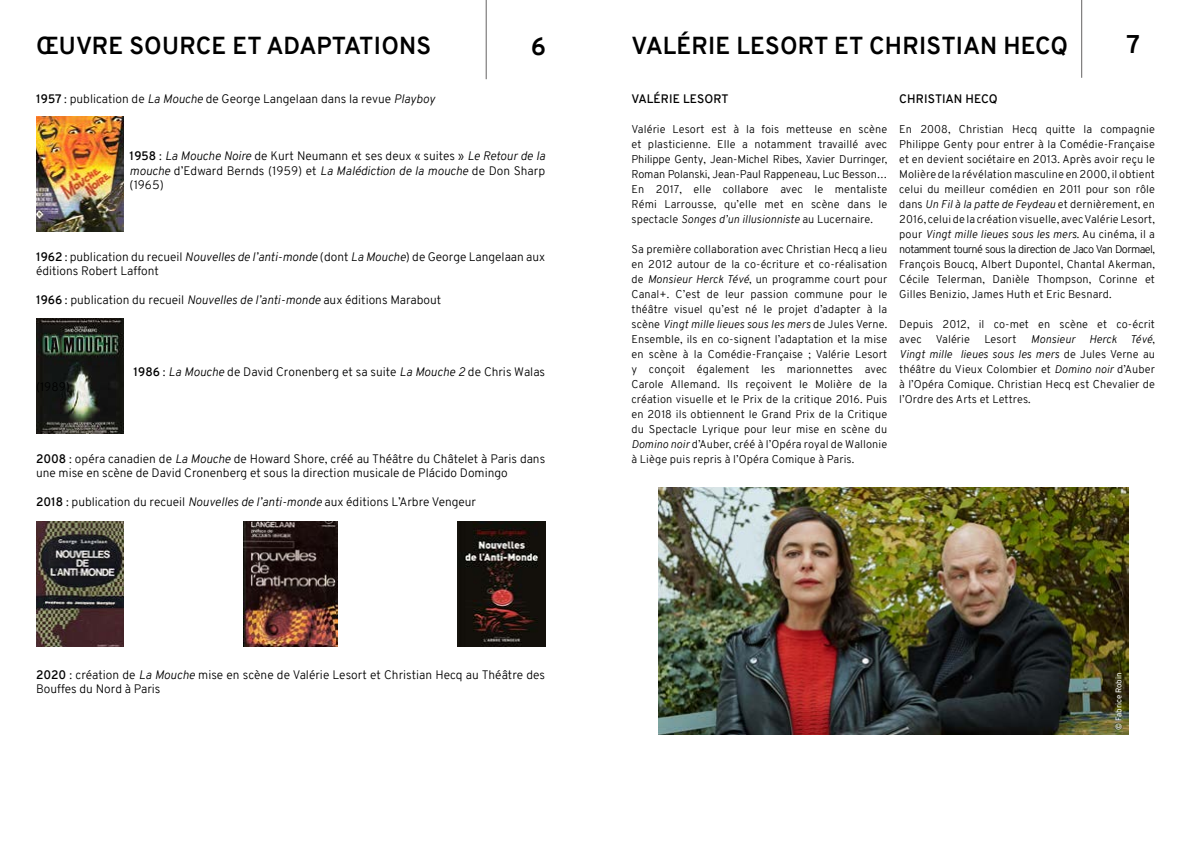
<style>
.page{position:relative;width:1191px;height:842px;background:#fff}
.page>*{position:absolute;margin:0;border:0;box-sizing:border-box;transform-origin:0 0}
.t1{font:700 25px "Overpass";color:#000}
.t2{font:700 24px "Overpass";letter-spacing:.01em;color:#000}
.t3{font:300 12px/14.4px "Overpass";color:#000}
.t4{font:600 12px "Overpass";letter-spacing:.01em;color:#000}
.t5{font:300 11px/15px "Overpass";letter-spacing:.01em;color:#000;text-align:justify}
.t6{font:italic 300 11px "Overpass";letter-spacing:.01em;color:#000}
.t7{font:8px "Overpass";color:#fff}
.s1{font-style:italic}
.s2{font-weight:600}
</style>
<div class="page">
<hr style="left:486px;top:0;width:1px;height:79px;background:#646363">
<hr style="left:1081px;top:0;width:1px;height:78px;background:#646363">
<img style="left:658px;top:488px;width:470px;height:246px">
<img style="left:36px;top:319px;width:88px;height:115px">
<img style="left:244px;top:522px;width:93px;height:125px">
<img style="left:457px;top:522px;width:88px;height:125px">
<img style="left:36px;top:522px;width:88px;height:125px">
<img style="left:36px;top:117px;width:88px;height:115px">
<h2 class="t2" style="left:36px;top:29px;width:396px">ŒUVRE SOURCE ET ADAPTATIONS</h2>
<h1 class="t1" style="left:531px;top:28px;width:17px">6</h1>
<h2 class="t2" style="left:631px;top:29px;width:438px">VALÉRIE LESORT ET CHRISTIAN HECQ</h2>
<h1 class="t1" style="left:1126px;top:27px;width:15px">7</h1>
<p class="t4" style="left:631px;top:90px;width:99px">VALÉRIE LESORT</p>
<p class="t5" style="left:631px;top:121px;width:257px">Valérie Lesort est à la fois metteuse en scène et plasticienne. Elle a notamment travaillé avec Philippe Genty, Jean-Michel Ribes, Xavier Durringer, Roman Polanski, Jean-Paul Rappeneau, Luc Besson… En 2017, elle collabore avec le mentaliste Rémi Larrousse, qu’elle met en scène dans le spectacle <span class="s1">Songes d’un illusionniste</span> au Lucernaire.</p>
<p class="t5" style="left:631px;top:241px;width:257px">Sa première collaboration avec Christian Hecq a lieu en 2012 autour de la co-écriture et co-réalisation de <span class="s1">Monsieur Herck Tévé</span>, un programme court pour Canal+. C’est de leur passion commune pour le théâtre visuel qu’est né le projet d’adapter à la scène <span class="s1">Vingt mille lieues sous les mers</span> de Jules Verne.<br>Ensemble, ils en co-signent l’adaptation et la mise en scène à la Comédie-Française ; Valérie Lesort y conçoit également les marionnettes avec Carole Allemand. Ils reçoivent le Molière de la création visuelle et le Prix de la critique 2016. Puis en 2018 ils obtiennent le Grand Prix de la Critique du Spectacle Lyrique pour leur mise en scène du <span class="s1">Domino noir</span> d’Auber, créé à l’Opéra royal de Wallonie à Liège puis repris à l’Opéra Comique à Paris.</p>
<p class="t3" style="left:36px;top:91px;width:400px"><span class="s2">1957</span> : publication de <span class="s1">La Mouche</span> de George Langelaan dans la revue <span class="s1">Playboy</span></p>
<p class="t4" style="left:899px;top:90px;width:100px">CHRISTIAN HECQ</p>
<p class="t5" style="left:899px;top:121px;width:257px">En 2008, Christian Hecq quitte la compagnie Philippe Genty pour entrer à la Comédie-Française et en devient sociétaire en 2013. Après avoir reçu le Molière de la révélation masculine en 2000, il obtient celui du meilleur comédien en 2011 pour son rôle dans <span class="s1">Un Fil à la patte de Feydeau</span> et dernièrement, en 2016, celui de la création visuelle, avec Valérie Lesort, pour <span class="s1">Vingt mille lieues sous les mers</span>. Au cinéma, il a notamment tourné sous la direction de Jaco Van Dormael, François Boucq, Albert Dupontel, Chantal Akerman, Cécile Telerman, Danièle Thompson, Corinne et Gilles Benizio, James Huth et Eric Besnard.</p>
<p class="t5" style="left:899px;top:316px;width:257px">Depuis 2012, il co-met en scène et co-écrit avec</p>
<p class="t3" style="left:130px;top:149px;width:417px;text-align:justify"><span class="s2">1958</span> : <span class="s1">La Mouche Noire</span> de Kurt Neumann et ses deux « suites » <span class="s1">Le Retour de la mouche</span> d’Edward Bernds (1959) et <span class="s1">La Malédiction de la mouche</span> de Don Sharp (1965)</p>
<p class="t3" style="left:36px;top:250px;width:510px"><span class="s2">1962</span> : publication du recueil <span class="s1">Nouvelles de l’anti-monde</span> (dont <span class="s1">La Mouche</span>) de George Langelaan aux éditions Robert Laffont</p>
<p class="t3" style="left:36px;top:293px;width:407px"><span class="s2">1966</span> : publication du recueil <span class="s1">Nouvelles de l’anti-monde</span> aux éditions Marabout</p>
<p class="t5" style="left:935px;top:331px;width:36px">Valérie</p>
<p class="t5" style="left:984px;top:331px;width:34px">Lesort</p>
<p class="t6" style="left:1031px;top:331px;width:46px">Monsieur</p>
<p class="t5" style="left:899px;top:331px;width:257px;text-indent:190px"><span class="s1">Herck Tévé</span>, <span class="s1">Vingt mille lieues sous les mers</span> de Jules Verne au théâtre du Vieux Colombier et <span class="s1">Domino noir</span> d’Auber à l’Opéra Comique. Christian Hecq est Chevalier de l’Ordre des Arts et Lettres.</p>
<p class="t3" style="left:133px;top:365px;width:413px"><span class="s2">1986</span> : <span class="s1">La Mouche</span> de David Cronenberg et sa suite <span class="s1">La Mouche 2</span> de Chris Walas</p>
<p class="t3" style="left:36px;top:451px;width:511px"><span class="s2">2008</span> : opéra canadien de <span class="s1">La Mouche</span> de Howard Shore, créé au Théâtre du Châtelet à Paris dans une mise en scène de David Cronenberg et sous la direction musicale de Plácido Domingo</p>
<p class="t3" style="left:36px;top:494px;width:442px"><span class="s2">2018</span> : publication du recueil <span class="s1">Nouvelles de l’anti-monde</span> aux éditions L’Arbre Vengeur</p>
<p class="t3" style="left:36px;top:667px;width:510px"><span class="s2">2020</span> : création de <span class="s1">La Mouche</span> mise en scène de Valérie Lesort et Christian Hecq au Théâtre des<br>Bouffes du Nord à Paris</p>
<p class="t7" style="left:1112px;top:730px;width:59px;rotate:-90deg">© Fabrice Robin</p>
</div>
